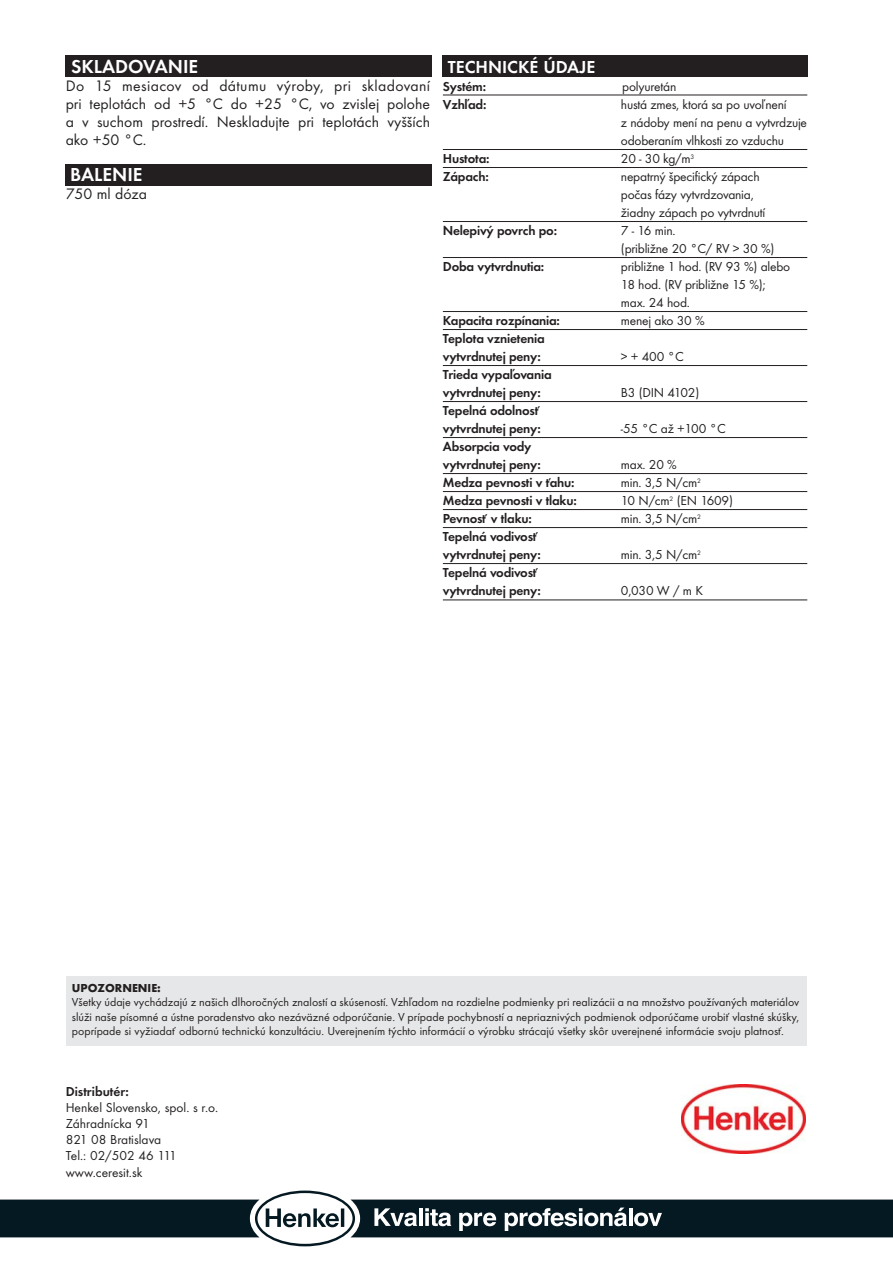
<style>
.page{position:relative;width:893px;height:1263px;background:#fff}
.page>*{position:absolute;margin:0;border:0;box-sizing:border-box;transform-origin:0 0}
.t1{font:600 19.5px "Futura TCE";color:#fff}
.t2{font:600 18px "Futura TCE";color:#fff}
.t3{font:15.75px/18px "Futura TCE";color:#231f20;text-align:justify}
.t4{font:13.5px/18px "Futura TCE";letter-spacing:-.015em;color:#231f20}
.t5{font:600 13.5px/18px "Futura TCE";letter-spacing:-.015em;color:#231f20}
.t6{font:12px/14.4px "Futura TCE";color:#231f20;text-align:justify}
.t7{font:700 12px "Futura TCE";color:#231f20}
</style>
<div class="page">
<div style="left:442px;top:56px;width:366px;height:21px;background:#231f20"></div>
<div style="left:66px;top:55px;width:366px;height:22px;background:#231f20"></div>
<div style="left:66px;top:164px;width:366px;height:21px;background:#231f20"></div>
<svg style="left:0;top:1190px;width:893px;height:56px"></svg>
<hr style="left:629px;top:1208px;width:3px;height:18px;background:#fff">
<div style="left:66px;top:976px;width:741px;height:69px;background:#e6e7e8"></div>
<img style="left:682px;top:1085px;width:123px;height:69px">
<hr style="left:443px;top:95px;width:364px;height:1px;background:#231f20">
<hr style="left:443px;top:149px;width:364px;height:1px;background:#231f20">
<hr style="left:443px;top:167px;width:364px;height:1px;background:#231f20">
<hr style="left:443px;top:221px;width:364px;height:1px;background:#231f20">
<hr style="left:443px;top:257px;width:364px;height:1px;background:#231f20">
<hr style="left:443px;top:311px;width:364px;height:1px;background:#231f20">
<hr style="left:443px;top:329px;width:364px;height:1px;background:#231f20">
<hr style="left:443px;top:365px;width:364px;height:1px;background:#231f20">
<hr style="left:443px;top:401px;width:364px;height:1px;background:#231f20">
<hr style="left:443px;top:437px;width:364px;height:1px;background:#231f20">
<hr style="left:443px;top:473px;width:364px;height:1px;background:#231f20">
<hr style="left:443px;top:491px;width:364px;height:1px;background:#231f20">
<hr style="left:443px;top:509px;width:364px;height:1px;background:#231f20">
<hr style="left:443px;top:527px;width:364px;height:1px;background:#231f20">
<hr style="left:443px;top:563px;width:364px;height:1px;background:#231f20">
<hr style="left:443px;top:600px;width:364px;height:1px;background:#231f20">
<h1 class="t1" style="left:71px;top:58px;width:129px">SKLADOVANIE</h1>
<p class="t3" style="left:66px;top:78px;width:366px">Do 15 mesiacov od dátumu výroby, pri skladovaní pri teplotách od +5 °C do +25 °C, vo zvislej polohe a v suchom prostredí. Neskladujte pri teplotách vyšších ako +50 °C.</p>
<h1 class="t1" style="left:70px;top:166px;width:74px">BALENIE</h1>
<p class="t3" style="left:66px;top:186px;width:83px">750 ml dóza</p>
<h2 class="t2" style="left:448px;top:59px;width:149px">TECHNICKÉ ÚDAJE</h2>
<p class="t5" style="left:443px;top:79px;width:45px">Systém:</p>
<p class="t4" style="left:622px;top:79px;width:56px">polyuretán</p>
<p class="t5" style="left:443px;top:97px;width:45px">Vzhľad:</p>
<p class="t4" style="left:621px;top:97px;width:188px">hustá zmes, ktorá sa po uvoľnení<br>z nádoby mení na penu a vytvrdzuje odoberaním vlhkosti zo vzduchu</p>
<p class="t5" style="left:443px;top:151px;width:48px">Hustota:</p>
<p class="t4" style="left:621px;top:151px;width:75px">20 - 30 kg/m<sup>3</sup></p>
<p class="t5" style="left:443px;top:169px;width:47px">Zápach:</p>
<p class="t4" style="left:621px;top:169px;width:146px">nepatrný špecifický zápach počas fázy vytvrdzovania, žiadny zápach po vytvrdnutí</p>
<p class="t5" style="left:443px;top:223px;width:116px">Nelepivý povrch po:</p>
<p class="t4" style="left:621px;top:223px;width:155px">7 - 16 min.<br>(približne 20 °C/ RV &gt; 30 %)</p>
<p class="t5" style="left:443px;top:259px;width:103px">Doba vytvrdnutia:</p>
<p class="t4" style="left:621px;top:259px;width:171px">približne 1 hod. (RV 93 %) alebo<br>18 hod. (RV približne 15 %); max. 24 hod.</p>
<p class="t5" style="left:443px;top:313px;width:118px">Kapacita rozpínania:</p>
<p class="t4" style="left:621px;top:313px;width:85px">menej ako 30 %</p>
<p class="t5" style="left:443px;top:331px;width:103px">Teplota vznietenia vytvrdnutej peny:</p>
<p class="t4" style="left:621px;top:349px;width:64px">&gt; + 400 °C</p>
<p class="t5" style="left:443px;top:367px;width:110px">Trieda vypaľovania vytvrdnutej peny:</p>
<p class="t5" style="left:443px;top:403px;width:99px">Tepelná odolnosť vytvrdnutej peny:</p>
<p class="t5" style="left:443px;top:439px;width:99px">Absorpcia vody vytvrdnutej peny:</p>
<p class="t4" style="left:621px;top:385px;width:80px">B3 (DIN 4102)</p>
<p class="t4" style="left:621px;top:421px;width:106px">-55 °C až +100 °C</p>
<p class="t4" style="left:621px;top:457px;width:58px">max. 20 %</p>
<p class="t5" style="left:443px;top:475px;width:133px">Medza pevnosti v ťahu:</p>
<p class="t4" style="left:621px;top:475px;width:81px">min. 3,5 N/cm<sup>2</sup></p>
<p class="t5" style="left:443px;top:493px;width:135px">Medza pevnosti v tlaku:</p>
<p class="t4" style="left:621px;top:493px;width:114px">10 N/cm<sup>2</sup> (EN 1609)</p>
<p class="t5" style="left:443px;top:511px;width:90px">Pevnosť v tlaku:</p>
<p class="t4" style="left:621px;top:511px;width:81px">min. 3,5 N/cm<sup>2</sup></p>
<p class="t5" style="left:443px;top:529px;width:99px">Tepelná vodivosť vytvrdnutej peny:</p>
<p class="t4" style="left:621px;top:547px;width:81px">min. 3,5 N/cm<sup>2</sup></p>
<p class="t5" style="left:443px;top:565px;width:99px">Tepelná vodivosť vytvrdnutej peny:</p>
<p class="t4" style="left:621px;top:583px;width:84px">0,030 W / m K</p>
<p class="t7" style="left:72px;top:983px;width:91px">UPOZORNENIE:</p>
<p class="t6" style="left:72px;top:996px;width:729px">Všetky údaje vychádzajú z našich dlhoročných znalostí a skúseností. Vzhľadom na rozdielne podmienky pri realizácii a na množstvo používaných materiálov slúži naše písomné a ústne poradenstvo ako nezáväzné odporúčanie. V prípade pochybností a nepriaznivých podmienok odporúčame urobiť vlastné skúšky, poprípade si vyžiadať odbornú technickú konzultáciu. Uverejnením týchto informácií o výrobku strácajú všetky skôr uverejnené informácie svoju platnosť.</p>
<p class="t5" style="left:66px;top:1083px;width:65px">Distributér:</p>
<p class="t4" style="left:66px;top:1100px;width:154px;line-height:16.2px">Henkel Slovensko, spol. s r.o.<br>Záhradnícka 91<br>821 08 Bratislava<br>Tel.: 02/502 46 111 www.ceresit.sk</p>
</div>
